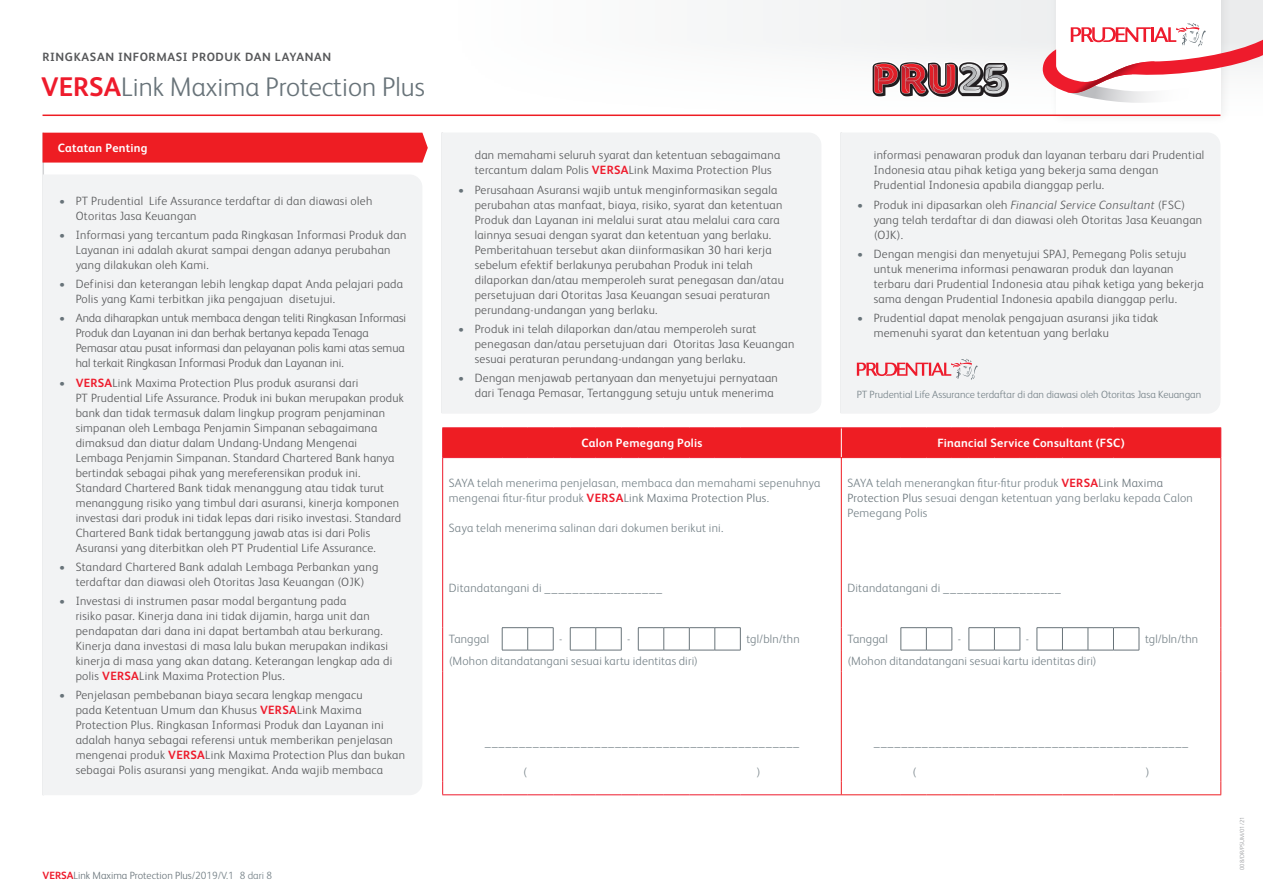
<style>
.page{position:relative;width:1263px;height:893px;background:#fff}
.page>*{position:absolute;margin:0;border:0;box-sizing:border-box;transform-origin:0 0}
.t1{font:300 27px "FS Albert Pro";color:#687379}
.t2{font:300 12px/15px "FS Albert Pro";letter-spacing:.025em;color:#57585a}
.t3{font:300 12px/15px "FS Albert Pro";letter-spacing:.025em;color:#768288}
.t4{font:300 12px/15px "FS Albert Pro";color:#57585a}
.t5{font:700 12px "FS Albert Pro";letter-spacing:.02em;color:#fff}
.t6{font:700 12px "FS Albert Pro";letter-spacing:.05em;color:#57585a}
.t7{font:300 10.5px "FS Albert Pro";color:#768288}
.t8{font:300 10.5px "FS Albert Pro";color:#687379}
.t9{font:300 6px "FS Albert Pro";letter-spacing:.01em;color:#939598}
.s1{font-weight:700;color:#ee1b2c}
.s2{font-weight:400;color:#687379}
.s3{font-style:italic}
.s4{color:#687379}
.s5{color:#768288}
</style>
<div class="page">
<div style="left:441px;top:0;width:822px;height:133px;background:linear-gradient(to right,#fbf9fa,#fafafa)"></div>
<div style="left:1049px;top:0;width:182px;height:126px;background:#231f20;opacity:.08"></div>
<div style="left:1056px;top:0;width:164px;height:115px;background:#fff"></div>
<svg style="left:1043px;top:23px;width:220px;height:80px"></svg>
<hr style="left:43px;top:115px;width:1177px;height:1px;background:#ee1d23">
<hr style="left:43px;top:133px;width:1px;height:662px;background:#d1d2d4">
<svg style="left:871px;top:61px;width:139px;height:37px"></svg>
<div style="left:43px;top:174px;width:379px;height:621px;background:#f2f3f4"></div>
<div style="left:441px;top:133px;width:380px;height:280px;background:#f2f3f4"></div>
<div style="left:840px;top:133px;width:380px;height:280px;background:#f2f3f4"></div>
<svg style="left:857px;top:359px;width:121px;height:21px"></svg>
<div style="left:43px;top:133px;width:385px;height:30px;background:#ee1d23"></div>
<svg style="left:443px;top:458px;width:777px;height:336px"></svg>
<svg style="left:502px;top:627px;width:52px;height:24px"></svg>
<svg style="left:570px;top:627px;width:52px;height:24px"></svg>
<svg style="left:638px;top:627px;width:103px;height:24px"></svg>
<svg style="left:900px;top:627px;width:53px;height:24px"></svg>
<svg style="left:969px;top:627px;width:52px;height:24px"></svg>
<svg style="left:1037px;top:627px;width:103px;height:24px"></svg>
<hr style="left:442px;top:458px;width:1px;height:170px;background:#ee1b2c">
<svg style="left:442px;top:628px;width:1px;height:43px"></svg>
<hr style="left:442px;top:671px;width:1px;height:111px;background:#ee1b2c">
<svg style="left:442px;top:782px;width:1px;height:12px"></svg>
<hr style="left:442px;top:794px;width:60px;height:1px;background:#ee1b2c">
<svg style="left:502px;top:794px;width:238px;height:1px"></svg>
<hr style="left:740px;top:794px;width:101px;height:1px;background:#ee1b2c">
<hr style="left:841px;top:458px;width:1px;height:170px;background:#ee1d23">
<div style="left:442px;top:427px;width:779px;height:31px;background:#ee1d23"></div>
<hr style="left:1139px;top:457px;width:82px;height:1px;background:#ee1d23">
<hr style="left:1220px;top:458px;width:1px;height:170px;background:#ee1d23">
<svg style="left:841px;top:628px;width:1px;height:43px"></svg>
<svg style="left:1220px;top:628px;width:1px;height:43px"></svg>
<hr style="left:841px;top:671px;width:1px;height:111px;background:#ee1d23">
<hr style="left:1220px;top:671px;width:1px;height:111px;background:#ee1d23">
<svg style="left:841px;top:782px;width:1px;height:12px"></svg>
<svg style="left:1220px;top:782px;width:1px;height:12px"></svg>
<hr style="left:841px;top:794px;width:60px;height:1px;background:#ee1d23">
<svg style="left:901px;top:794px;width:238px;height:1px"></svg>
<hr style="left:1139px;top:794px;width:82px;height:1px;background:#ee1d23">
<p class="t6" style="left:43px;top:48px;width:290px">RINGKASAN INFORMASI PRODUK DAN LAYANAN</p>
<h1 class="t1" style="left:41px;top:68px;width:385px"><span class="s1">VERSA</span>Link Maxima Protection Plus</h1>
<p class="t5" style="left:58px;top:139px;width:91px">Catatan Penting</p>
<p class="t2" style="left:76px;top:192px;width:298px;text-indent:-16px"><span class="s2">•</span> PT Prudential Life Assurance terdaftar di dan diawasi oleh<br>Otoritas Jasa Keuangan</p>
<p class="t2" style="left:76px;top:226px;width:332px;text-indent:-16px"><span class="s2">•</span> Informasi yang tercantum pada Ringkasan Informasi Produk dan<br>Layanan ini adalah akurat sampai dengan adanya perubahan yang dilakukan oleh Kami.</p>
<p class="t2" style="left:76px;top:276px;width:329px;text-indent:-16px"><span class="s2">•</span> Definisi dan keterangan lebih lengkap dapat Anda pelajari pada<br>Polis yang Kami terbitkan jika pengajuan disetujui.</p>
<p class="t4" style="left:76px;top:310px;width:332px;text-indent:-16px"><span class="s2">•</span> Anda diharapkan untuk membaca dengan teliti Ringkasan Informasi Produk dan Layanan ini dan berhak bertanya kepada Tenaga Pemasar atau pusat informasi dan pelayanan polis kami atas semua hal terkait Ringkasan Informasi Produk dan Layanan ini.</p>
<p class="t2" style="left:76px;top:374px;width:330px;text-indent:-16px"><span class="s2">•</span> <span class="s1">VERSA</span>Link Maxima Protection Plus produk asuransi dari<br>PT Prudential Life Assurance. Produk ini bukan merupakan produk bank dan tidak termasuk dalam lingkup program penjaminan simpanan oleh Lembaga Penjamin Simpanan sebagaimana dimaksud dan diatur dalam Undang-Undang Mengenai Lembaga Penjamin Simpanan. Standard Chartered Bank hanya bertindak sebagai pihak yang mereferensikan produk ini.<br>Standard Chartered Bank tidak menanggung atau tidak turut menanggung risiko yang timbul dari asuransi, kinerja komponen investasi dari produk ini tidak lepas dari risiko investasi. Standard Chartered Bank tidak bertanggung jawab atas isi dari Polis Asuransi yang diterbitkan oleh PT Prudential Life Assurance.</p>
<p class="t2" style="left:59px;top:558px;width:321px;text-align:center"><span class="s2">•</span> Standard Chartered Bank adalah Lembaga Perbankan yang terdaftar dan diawasi oleh Otoritas Jasa Keuangan (OJK)</p>
<p class="t2" style="left:76px;top:593px;width:318px;text-indent:-16px"><span class="s2">•</span> Investasi di instrumen pasar modal bergantung pada<br>risiko pasar. Kinerja dana ini tidak dijamin, harga unit dan pendapatan dari dana ini dapat bertambah atau berkurang.<br>Kinerja dana investasi di masa lalu bukan merupakan indikasi kinerja di masa yang akan datang. Keterangan lengkap ada di polis <span class="s1">VERSA</span>Link Maxima Protection Plus.</p>
<p class="t2" style="left:76px;top:687px;width:331px;text-indent:-16px"><span class="s2">•</span> Penjelasan pembebanan biaya secara lengkap mengacu<br>pada Ketentuan Umum dan Khusus <span class="s1">VERSA</span>Link Maxima Protection Plus. Ringkasan Informasi Produk dan Layanan ini adalah hanya sebagai referensi untuk memberikan penjelasan mengenai produk <span class="s1">VERSA</span>Link Maxima Protection Plus dan bukan sebagai Polis asuransi yang mengikat. Anda wajib membaca</p>
<p class="t2" style="left:475px;top:147px;width:307px">dan memahami seluruh syarat dan ketentuan sebagaimana tercantum dalam Polis <span class="s1">VERSA</span>Link Maxima Protection Plus</p>
<p class="t2" style="left:475px;top:181px;width:311px;text-indent:-16px"><span class="s2">•</span> Perusahaan Asuransi wajib untuk menginformasikan segala perubahan atas manfaat, biaya, risiko, syarat dan ketentuan Produk dan Layanan ini melalui surat atau melalui cara cara lainnya sesuai dengan syarat dan ketentuan yang berlaku.<br>Pemberitahuan tersebut akan diinformasikan 30 hari kerja sebelum efektif berlakunya perubahan Produk ini telah dilaporkan dan/atau memperoleh surat penegasan dan/atau persetujuan dari Otoritas Jasa Keuangan sesuai peraturan perundang-undangan yang berlaku.</p>
<p class="t2" style="left:475px;top:321px;width:321px;text-indent:-16px"><span class="s2">•</span> Produk ini telah dilaporkan dan/atau memperoleh surat penegasan dan/atau persetujuan dari Otoritas Jasa Keuangan sesuai peraturan perundang-undangan yang berlaku.</p>
<p class="t2" style="left:475px;top:370px;width:305px;text-indent:-16px"><span class="s2">•</span> Dengan menjawab pertanyaan dan menyetujui pernyataan dari Tenaga Pemasar, Tertanggung setuju untuk menerima</p>
<p class="t2" style="left:874px;top:147px;width:332px">informasi penawaran produk dan layanan terbaru dari Prudential<br>Indonesia atau pihak ketiga yang bekerja sama dengan<br>Prudential Indonesia apabila dianggap perlu.</p>
<p class="t2" style="left:874px;top:196px;width:330px;text-indent:-16px"><span class="s2">•</span> Produk ini dipasarkan oleh <span class="s3">Financial Service Consultant</span> (FSC) yang telah terdaftar di dan diawasi oleh Otoritas Jasa Keuangan (OJK).</p>
<p class="t2" style="left:874px;top:246px;width:331px;text-indent:-16px"><span class="s2">•</span> Dengan mengisi dan menyetujui SPAJ, Pemegang Polis setuju untuk menerima informasi penawaran produk dan layanan terbaru dari Prudential Indonesia atau pihak ketiga yang bekerja sama dengan Prudential Indonesia apabila dianggap perlu.</p>
<p class="t2" style="left:874px;top:310px;width:286px;text-indent:-16px"><span class="s2">•</span> Prudential dapat menolak pengajuan asuransi jika tidak memenuhi syarat dan ketentuan yang berlaku</p>
<p class="t7" style="left:857px;top:387px;width:346px">PT Prudential Life Assurance terdaftar di dan diawasi oleh Otoritas Jasa Keuangan</p>
<p class="t5" style="left:581px;top:435px;width:122px">Calon Pemegang Polis</p>
<p class="t5" style="left:937px;top:435px;width:189px">Financial Service Consultant (FSC)</p>
<p class="t3" style="left:449px;top:475px;width:373px">SAYA telah menerima penjelasan, membaca dan memahami sepenuhnya mengenai fitur-fitur produk <span class="s1">VERSA</span><span class="s4">Link Maxima Protection Plus</span>.</p>
<p class="t3" style="left:449px;top:520px;width:276px">Saya telah menerima salinan dari dokumen berikut ini.</p>
<p class="t3" style="left:847px;top:475px;width:347px">SAYA telah menerangkan fitur-fitur produk <span class="s1">VERSA</span><span class="s4">Link Maxima<br>Protection Plus</span> sesuai dengan ketentuan yang berlaku kepada Calon<br>Pemegang Polis</p>
<p class="t3" style="left:449px;top:580px;width:215px">Ditandatangani di _________________</p>
<p class="t3" style="left:847px;top:580px;width:215px">Ditandatangani di _________________</p>
<p class="t3" style="left:449px;top:631px;width:42px">Tanggal</p>
<p class="t3" style="left:559px;top:631px;width:4px">-</p>
<p class="t3" style="left:746px;top:631px;width:55px">tgl/bln/thn</p>
<p class="t3" style="left:847px;top:631px;width:42px">Tanggal</p>
<p class="t3" style="left:958px;top:631px;width:4px">-</p>
<p class="t3" style="left:1145px;top:631px;width:55px">tgl/bln/thn</p>
<p class="t3" style="left:449px;top:653px;width:251px">(Mohon ditandatangani sesuai kartu identitas diri)</p>
<p class="t3" style="left:847px;top:653px;width:251px">(Mohon ditandatangani sesuai kartu identitas diri)</p>
<p class="t3" style="left:485px;top:733px;width:316px">______________________________________________</p>
<p class="t3" style="left:523px;top:763px;width:5px">(</p>
<p class="t3" style="left:757px;top:763px;width:5px">)</p>
<p class="t3" style="left:874px;top:733px;width:316px">______________________________________________</p>
<p class="t3" style="left:912px;top:763px;width:5px">(</p>
<p class="t3" style="left:1146px;top:763px;width:5px">)</p>
<p class="t8" style="left:43px;top:868px;width:231px"><span class="s1">VERSA</span>Link Maxima Protection Plus<span class="s5">/2019/V.1 8 dari 8</span></p>
<p class="t9" style="left:1238px;top:870px;width:55px;rotate:-90deg">008/DR/PSUM/01/21</p>
</div>
